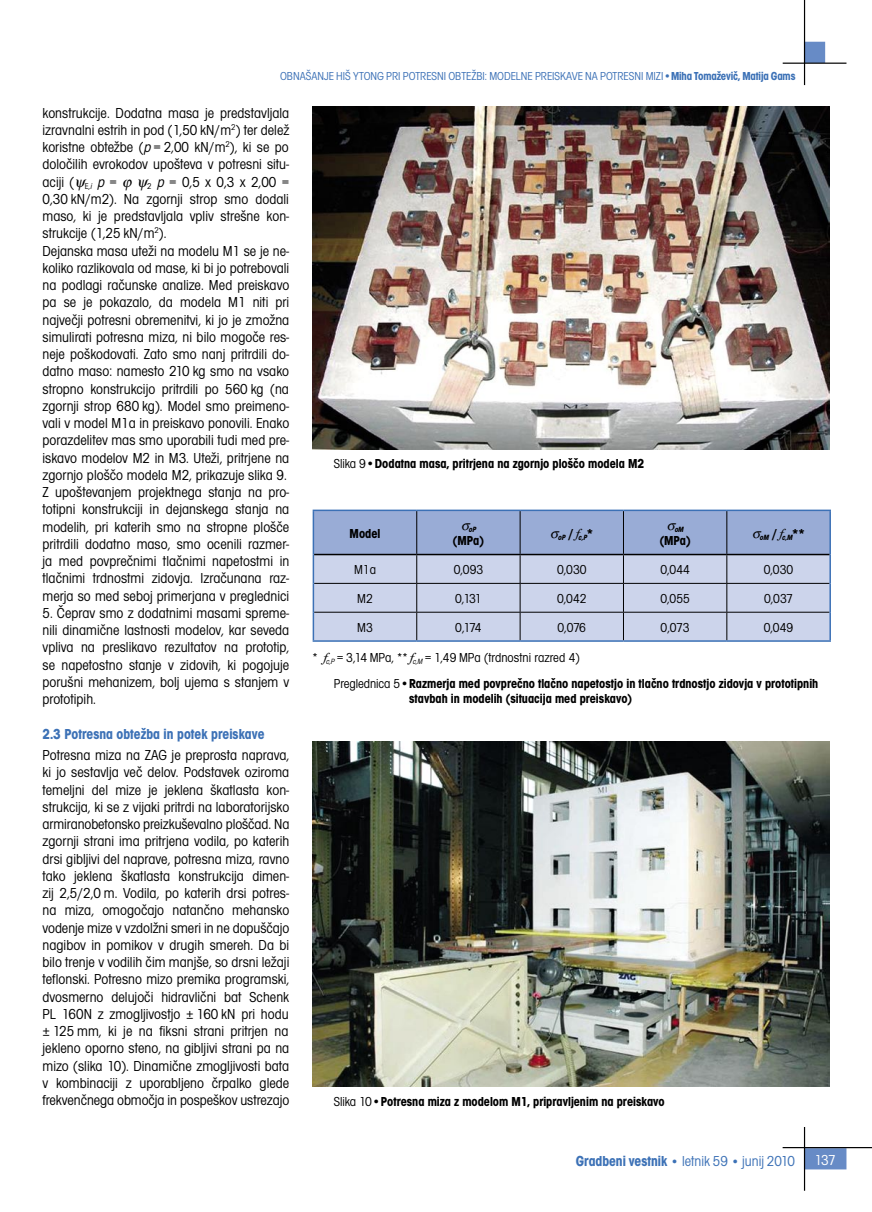
<style>
.page{position:relative;width:872px;height:1212px;background:#fff}
.page>*{position:absolute;margin:0;border:0;box-sizing:border-box;transform-origin:0 0}
.Osnovni_tekst{font:condensed 15px/17.2px "Avant Gar Got Itc TEE";color:#000;text-align:justify}
.t1{font:condensed 15px "Avant Gar Got Itc TEE";color:#3c71b6}
.Osnovni_PK{font:700 condensed 15px "Avant Gar Got Itc TEE";color:#3c71b6}
.t2{font:condensed 15px "Avant Gar Got Itc TEE";color:#fff}
.Podpisi{font:700 condensed 13.5px/15px "Avant Gar Got Itc TEE";color:#000}
.Osnovni_tekst-2{font:condensed 13.5px "Avant Gar Got Itc TEE";color:#000}
.Osnovni_tekst-3{font:700 condensed 13.5px "Avant Gar Got Itc TEE";color:#000}
.t3{font:condensed 12px "Avant Gar Got Itc TEE";color:#3c71b6}
.Osnovni_tekst-4{font:italic 700 condensed 7.8px "Avant Gar Got Itc TEE";color:#000}
.s1{font-weight:700}
.s2{font-style:italic}
.s3{font-weight:400}
.s4{font-weight:400;color:#fff}
.s5{font-weight:700;font-size:13.5px}
</style>
<div class="page">
<div style="left:804px;top:1149px;width:41px;height:20px;background:#678bc6"></div>
<div style="left:804px;top:1148px;width:42px;height:21px;border:2px solid #678bc6"></div>
<hr style="left:782px;top:1147px;width:90px;height:1px;background:#000">
<hr style="left:804px;top:1127px;width:1px;height:64px;background:#000">
<div style="left:804px;top:42px;width:20px;height:20px;background:#678bc6"></div>
<div style="left:804px;top:42px;width:21px;height:21px;border:2px solid #678bc6"></div>
<hr style="left:782px;top:63px;width:64px;height:1px;background:#000">
<hr style="left:804px;top:0;width:1px;height:85px;background:#000">
<img style="left:313px;top:106px;width:516px;height:343px">
<hr style="left:727px;top:510px;width:104px;height:1px;background:#3c71b6">
<hr style="left:829px;top:511px;width:2px;height:43px;background:#3c71b6">
<hr style="left:829px;top:554px;width:2px;height:29px;background:#3c71b6">
<hr style="left:829px;top:583px;width:2px;height:29px;background:#3c71b6">
<hr style="left:829px;top:612px;width:2px;height:28px;background:#3c71b6">
<hr style="left:313px;top:640px;width:104px;height:2px;background:#3c71b6">
<hr style="left:417px;top:640px;width:103px;height:2px;background:#3c71b6">
<hr style="left:520px;top:640px;width:103px;height:2px;background:#3c71b6">
<hr style="left:623px;top:640px;width:104px;height:2px;background:#3c71b6">
<hr style="left:727px;top:640px;width:104px;height:2px;background:#3c71b6">
<img style="left:313px;top:742px;width:516px;height:344px">
<svg style="left:313px;top:510px;width:517px;height:130px;background:#b2bedb"></svg>
<p class="t3" style="left:280px;top:70px;width:517px">OBNAŠANJE HIŠ YTONG PRI POTRESNI OBTEŽBI: MODELNE PREISKAVE NA POTRESNI MIZI•<span class="s1">Miha Tomaževič, Matija Gams</span></p>
<p class="Osnovni_tekst" style="left:43px;top:104px;width:248px">konstrukcije. Dodatna masa je predstavljala izravnalni estrih in pod (1,50 kN/m<sup>2</sup>) ter delež koristne obtežbe (<span class="s2">p</span> = 2,00 kN/m<sup>2</sup>), ki se po določilih evrokodov upošteva v potresni situ&shy;aciji ( <sub>E,</sub><sub>i</sub> <span class="s2">p</span> =</p>
<p class="Osnovni_tekst" style="left:43px;top:173px;width:248px;text-indent:104px"><sub>2</sub> <span class="s2">p</span> = 0,5 x 0,3 x 2,00 = 0,30 kN/m2). Na zgornji strop smo dodali maso, ki je predstavljala vpliv strešne kon&shy;strukcije (1,25 kN/m<sup>2</sup>).</p>
<p class="Osnovni_tekst" style="left:43px;top:242px;width:248px">Dejanska masa uteži na modelu M1 se je ne&shy;koliko razlikovala od mase, ki bi jo potrebovali na podlagi računske analize. Med preiskavo pa se je pokazalo, da modela M1 niti pri največji potresni obremenitvi, ki jo je zmožna simulirati potresna miza, ni bilo mogoče res&shy;neje poškodovati. Zato smo nanj pritrdili do&shy;datno maso: namesto 210 kg smo na vsako stropno konstrukcijo pritrdili po 560 kg (na zgornji strop 680 kg). Model smo preimeno&shy;vali v model M1a in preiskavo ponovili. Enako porazdelitev mas smo uporabili tudi med pre&shy;iskavo modelov M2 in M3. Uteži, pritrjene na zgornjo ploščo modela M2, prikazuje slika 9.</p>
<p class="Osnovni_tekst" style="left:43px;top:484px;width:248px">Z upoštevanjem projektnega stanja na pro&shy;totipni konstrukciji in dejanskega stanja na modelih, pri katerih smo na stropne plošče pritrdili dodatno maso, smo ocenili razmer&shy;ja med povprečnimi tlačnimi napetostmi in tlačnimi trdnostmi zidovja. Izračunana raz&shy;merja so med seboj primerjana v preglednici</p>
<p class="Osnovni_tekst" style="left:43px;top:604px;width:248px">5. Čeprav smo z dodatnimi masami spreme&shy;nili dinamične lastnosti modelov, kar seveda vpliva na preslikavo rezultatov na prototip, se napetostno stanje v zidovih, ki pogojuje porušni mehanizem, bolj ujema s stanjem v prototipih.</p>
<p class="Osnovni_PK" style="left:43px;top:725px;width:223px">2.3 Potresna obtežba in potek preiskave</p>
<p class="Osnovni_tekst" style="left:43px;top:747px;width:248px">Potresna miza na ZAG je preprosta naprava, ki jo sestavlja več delov. Podstavek oziroma temeljni del mize je jeklena škatlasta kon&shy;strukcija, ki se z vijaki pritrdi na laboratorijsko armiranobetonsko preizkuševalno ploščad. Na zgornji strani ima pritrjena vodila, po katerih drsi gibljivi del naprave, potresna miza, ravno tako jeklena škatlasta konstrukcija dimen&shy;zij 2,5/2,0 m. Vodila, po katerih drsi potres&shy;na miza, omogočajo natančno mehansko vodenje mize v vzdolžni smeri in ne dopuščajo nagibov in pomikov v drugih smereh. Da bi bilo trenje v vodilih čim manjše, so drsni ležaji teflonski. Potresno mizo premika programski, dvosmerno delujoči hidravlični bat Schenk PL 160N z zmogljivostjo ± 160 kN pri hodu ± 125 mm, ki je na fiksni strani pritrjen na jekleno oporno steno, na gibljivi strani pa na mizo (slika 10). Dinamične zmogljivosti bata v kombinaciji z uporabljeno črpalko glede frekvenčnega območja in pospeškov ustrezajo</p>
<p class="Podpisi" style="left:334px;top:456px;width:312px"><span class="s3">Slika 9•</span>Dodatna masa, pritrjena na zgornjo ploščo modela M2</p>
<p class="Osnovni_tekst-3" style="left:350px;top:525px;width:32px">Model</p>
<p class="Osnovni_tekst-4" style="left:468px;top:525px;width:11px">oP</p>
<p class="Osnovni_tekst-3" style="left:453px;top:533px;width:32px">(MPa)</p>
<p class="Osnovni_tekst-4" style="left:558px;top:533px;width:37px">oP <sup>/</sup> c,P<sup>*</sup></p>
<p class="Osnovni_tekst-4" style="left:674px;top:525px;width:13px">oM</p>
<p class="Osnovni_tekst-4" style="left:759px;top:533px;width:47px">oM <sup>/</sup> c,M<sup>*</sup> <sup>*</sup></p>
<p class="Osnovni_tekst-3" style="left:659px;top:533px;width:32px">(MPa)</p>
<p class="Osnovni_tekst-2" style="left:354px;top:562px;width:24px">M1a</p>
<p class="Osnovni_tekst-2" style="left:453px;top:562px;width:31px">0,093</p>
<p class="Osnovni_tekst-2" style="left:557px;top:562px;width:31px">0,030</p>
<p class="Osnovni_tekst-2" style="left:660px;top:562px;width:31px">0,044</p>
<p class="Osnovni_tekst-2" style="left:763px;top:562px;width:31px">0,030</p>
<p class="Osnovni_tekst-2" style="left:357px;top:591px;width:17px">M2</p>
<p class="Osnovni_tekst-2" style="left:455px;top:591px;width:28px">0,131</p>
<p class="Osnovni_tekst-2" style="left:557px;top:591px;width:31px">0,042</p>
<p class="Osnovni_tekst-2" style="left:660px;top:591px;width:31px">0,055</p>
<p class="Osnovni_tekst-2" style="left:764px;top:591px;width:31px">0,037</p>
<p class="Osnovni_tekst-2" style="left:357px;top:620px;width:17px">M3</p>
<p class="Osnovni_tekst-2" style="left:455px;top:620px;width:28px">0,174</p>
<p class="Osnovni_tekst-2" style="left:557px;top:620px;width:30px">0,076</p>
<p class="Osnovni_tekst-2" style="left:660px;top:620px;width:31px">0,073</p>
<p class="Osnovni_tekst-2" style="left:763px;top:620px;width:31px">0,049</p>
<p class="Osnovni_tekst-2" style="left:313px;top:650px;width:269px">* <sub>c,P</sub>= 3,14 MPa, ** <sub>c,M</sub>= 1,49 MPa (trdnostni razred 4)</p>
<p class="Podpisi" style="left:334px;top:676px;width:486px"><span class="s3">Preglednica 5•</span>Razmerja med povprečno tlačno napetostjo in tlačno trdnostjo zidovja v prototipnih<br><span class="s4">Preglednica 5•</span>stavbah in modelih (situacija med preiskavo)</p>
<p class="Podpisi" style="left:334px;top:1093px;width:332px"><span class="s3">Slika 10•</span>Potresna miza z modelom M1, pripravljenim na preiskavo</p>
<p class="t1" style="left:576px;top:1152px;width:220px"><span class="s1">Gradbeni vestnik</span> <span class="s5">•</span> letnik 59 <span class="s5">•</span> junij 2010</p>
<p class="t2" style="left:814px;top:1152px;width:22px">137</p>
</div>
